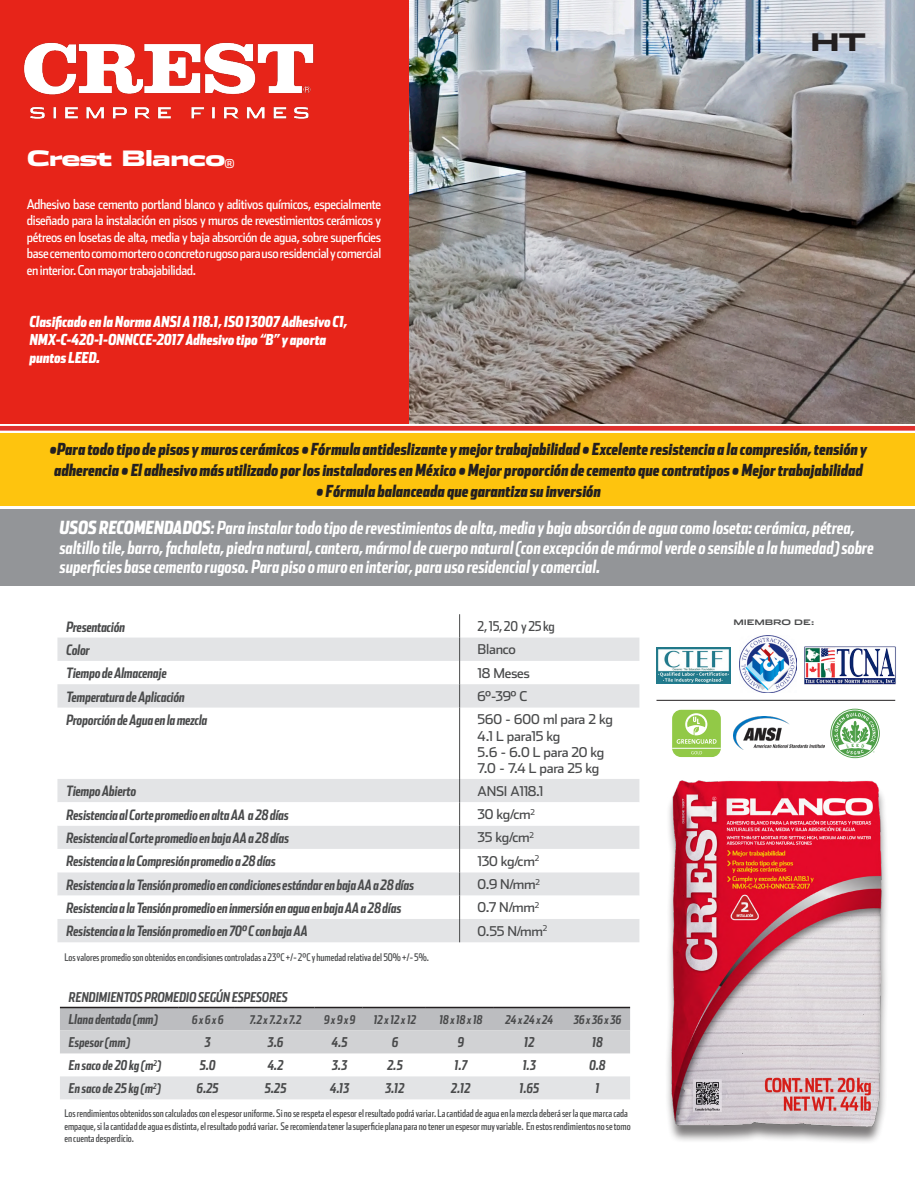
<style>
.page{position:relative;width:915px;height:1191px;background:#fff}
.page>*{position:absolute;margin:0;border:0;box-sizing:border-box;transform-origin:0 0}
.t1{font:900 24px "Stainless Ext";color:#231f20}
.t2{font:900 21px "Stainless Ext";letter-spacing:-.05em;color:#fff}
.Table_Left{font:italic 700 18px/19.5px "Stainless Comp";color:#fff}
.Ventajas{font:italic 900 16.5px/21px "Stainless Comp";letter-spacing:.005em;color:#231f20}
.Table_Left-2{font:italic 900 15px "Stainless Comp";color:#fff}
.Table_Left-3{font:italic 700 14.25px "Stainless Comp";letter-spacing:-.01em;color:#494a4b}
.Descripción{font:13.5px/16.5px "Stainless Cond";letter-spacing:-.025em;color:#fff;text-align:justify}
.Table_Left-4{font:italic 700 13.5px "Stainless Comp";color:#494a4b}
.Table_Right{font:13.5px "Stainless";letter-spacing:-.02em;color:#494a4b}
.Table_Right-2{font:13.5px "Stainless Cond";letter-spacing:-.03em;color:#494a4b}
.Table_Left-5{font:italic 700 12px "Stainless Comp";color:#494a4b}
.Nota{font:10.5px "Stainless Comp";color:#494a4b}
.Table_Left-6{font:700 7.5px "Stainless Ext";letter-spacing:-.01em;color:#494a4b}
.s1{font-weight:900}
</style>
<div class="page">
<svg style="left:0;top:425px;width:914px;height:6px"></svg>
<div style="left:0;top:433px;width:914px;height:73px;background:#fec40e"></div>
<img style="left:408px;top:0;width:506px;height:423px">
<div style="left:0;top:0;width:408px;height:423px;background:#e72419"></div>
<img style="left:24px;top:42px;width:290px;height:77px">
<svg style="left:60px;top:1008px;width:570px;height:45px;background:#c5c6c9"></svg>
<div style="left:60px;top:1076px;width:570px;height:23px;background:#e3e4e6"></div>
<hr style="left:60px;top:1006px;width:119px;height:2px;background:#231f20">
<hr style="left:179px;top:1006px;width:55px;height:2px;background:#231f20">
<hr style="left:234px;top:1006px;width:80px;height:2px;background:#231f20">
<hr style="left:314px;top:1006px;width:48px;height:2px;background:#231f20">
<hr style="left:362px;top:1006px;width:63px;height:2px;background:#231f20">
<hr style="left:425px;top:1006px;width:68px;height:2px;background:#231f20">
<hr style="left:493px;top:1006px;width:69px;height:2px;background:#231f20">
<hr style="left:562px;top:1006px;width:68px;height:2px;background:#231f20">
<svg style="left:57px;top:707px;width:582px;height:235px"></svg>
<svg style="left:57px;top:802px;width:582px;height:117px"></svg>
<svg style="left:57px;top:614px;width:582px;height:93px"></svg>
<hr style="left:459px;top:707px;width:1px;height:72px;background:#494a4b">
<svg style="left:459px;top:779px;width:1px;height:163px"></svg>
<div style="left:0;top:509px;width:914px;height:77px;background:#939598"></div>
<img style="left:667px;top:756px;width:220px;height:386px">
<img style="left:733px;top:716px;width:91px;height:33px">
<div style="left:672px;top:710px;width:48px;height:47px;background:#92c947;border-radius:9px"></div>
<hr style="left:672px;top:748px;width:48px;height:1px;background:#fff">
<svg style="left:691px;top:751px;width:10px;height:3px"></svg>
<svg style="left:676px;top:713px;width:40px;height:30px"></svg>
<svg style="left:830px;top:708px;width:49px;height:50px"></svg>
<img style="left:739px;top:636px;width:57px;height:56px">
<img style="left:804px;top:646px;width:92px;height:39px">
<img style="left:656px;top:647px;width:74px;height:37px">
<hr style="left:656px;top:700px;width:238px;height:1px;background:#231f20">
<p class="t2" style="left:27px;top:146px;width:209px">Crest Blanco<sub>®</sub></p>
<p class="Descripción" style="left:27px;top:195px;width:356px">Adhesivo base cemento portland blanco y aditivos químicos, especialmente diseñado para la instalación en pisos y muros de revestimientos cerámicos y pétreos en losetas de alta, media y baja absorción de agua, sobre superficies base cemento como mortero o concreto rugoso para uso residencial y comercial en interior. Con mayor trabajabilidad.</p>
<p class="Table_Left-2" style="left:30px;top:313px;width:319px">Clasificado en la Norma ANSI A 118.1, ISO 13007 Adhesivo C1,</p>
<p class="Table_Left-2" style="left:30px;top:331px;width:298px">NMX-C-420-1-ONNCCE-2017 Adhesivo tipo “B” y aporta</p>
<p class="Table_Left-2" style="left:30px;top:349px;width:72px">puntos LEED.</p>
<p class="t1" style="left:810px;top:28px;width:58px">HT</p>
<p class="Ventajas" style="left:50px;top:438px;width:819px">•Para todo tipo de pisos y muros cerámicos • Fórmula antideslizante y mejor trabajabilidad • Excelente resistencia a la compresión, tensión y adherencia • El adhesivo más utilizado por los instaladores en México • Mejor proporción de cemento que contratipos • Mejor trabajabilidad</p>
<p class="Ventajas" style="left:316px;top:480px;width:286px">• Fórmula balanceada que garantiza su inversión</p>
<p class="Table_Left" style="left:60px;top:518px;width:815px"><span class="s1">USOS RECOMENDADOS</span>: Para instalar todo tipo de revestimientos de alta, media y baja absorción de agua como loseta: cerámica, pétrea, saltillo tile, barro, fachaleta, piedra natural, cantera, mármol de cuerpo natural (con excepción de mármol verde o sensible a la humedad) sobre superficies base cemento rugoso. Para piso o muro en interior, para uso residencial y comercial.</p>
<p class="Table_Left-3" style="left:66px;top:618px;width:60px">Presentación</p>
<p class="Table_Right-2" style="left:477px;top:618px;width:79px">2, 15, 20 y 25 kg</p>
<p class="Table_Left-3" style="left:66px;top:641px;width:25px">Color</p>
<p class="Table_Right" style="left:477px;top:641px;width:40px">Blanco</p>
<p class="Table_Left-3" style="left:66px;top:664px;width:102px">Tiempo de Almacenaje</p>
<p class="Table_Right" style="left:477px;top:664px;width:54px">18 Meses</p>
<p class="Table_Left-3" style="left:66px;top:688px;width:120px">Temperatura de Aplicación</p>
<p class="Table_Right" style="left:477px;top:688px;width:51px">6°-39° C</p>
<p class="Table_Left-3" style="left:66px;top:711px;width:143px">Proporción de Agua en la mezcla</p>
<p class="Table_Right" style="left:477px;top:711px;width:137px">560 - 600 ml para 2 kg</p>
<p class="Table_Right" style="left:477px;top:727px;width:84px">4.1 L para15 kg</p>
<p class="Table_Right" style="left:477px;top:743px;width:128px">5.6 - 6.0 L para 20 kg</p>
<p class="Table_Right" style="left:477px;top:760px;width:123px">7.0 - 7.4 L para 25 kg</p>
<p class="Table_Left-3" style="left:66px;top:782px;width:71px">Tiempo Abierto</p>
<p class="Table_Right" style="left:477px;top:782px;width:67px">ANSI A118.1</p>
<p class="Table_Left-3" style="left:66px;top:806px;width:224px">Resistencia al Corte promedio en alta AA a 28 días</p>
<p class="Table_Right" style="left:477px;top:806px;width:59px">30 kg/cm<sup>2</sup></p>
<p class="Table_Left-3" style="left:66px;top:829px;width:224px">Resistencia al Corte promedio en baja AA a 28 días</p>
<p class="Table_Right" style="left:477px;top:829px;width:58px">35 kg/cm<sup>2</sup></p>
<p class="Table_Left-3" style="left:66px;top:852px;width:211px">Resistencia a la Compresión promedio a 28 días</p>
<p class="Table_Right" style="left:477px;top:852px;width:63px">130 kg/cm<sup>2</sup></p>
<p class="Table_Left-3" style="left:66px;top:876px;width:349px">Resistencia a la Tensión promedio en condiciones estándar en baja AA a 28 días</p>
<p class="Table_Right" style="left:477px;top:876px;width:64px">0.9 N/mm<sup>2</sup></p>
<p class="Table_Left-3" style="left:66px;top:899px;width:336px">Resistencia a la Tensión promedio en inmersión en agua en baja AA a 28 días</p>
<p class="Table_Right" style="left:477px;top:899px;width:63px">0.7 N/mm<sup>2</sup></p>
<p class="Table_Left-3" style="left:66px;top:922px;width:243px">Resistencia a la Tensión promedio en 70° C con baja AA</p>
<p class="Table_Right" style="left:477px;top:922px;width:71px">0.55 N/mm<sup>2</sup></p>
<p class="Nota" style="left:64px;top:951px;width:366px">Los valores promedio son obtenidos en condisiones controladas a 23°C +/- 2°C y humedad relativa del 50% +/- 5%.</p>
<p class="Table_Left-4" style="left:69px;top:988px;width:220px">RENDIMIENTOS PROMEDIO SEGÚN ESPESORES</p>
<p class="Table_Left-4" style="left:69px;top:1011px;width:91px">Llana dentada (mm)</p>
<p class="Table_Left-5" style="left:192px;top:1012px;width:33px">6 x 6 x 6</p>
<p class="Table_Left-5" style="left:250px;top:1012px;width:53px">7.2 x 7.2 x 7.2</p>
<p class="Table_Left-5" style="left:324px;top:1012px;width:33px">9 x 9 x 9</p>
<p class="Table_Left-5" style="left:374px;top:1012px;width:44px">12 x 12 x 12</p>
<p class="Table_Left-5" style="left:439px;top:1012px;width:45px">18 x 18 x 18</p>
<p class="Table_Left-5" style="left:505px;top:1012px;width:49px">24 x 24 x 24</p>
<p class="Table_Left-5" style="left:573px;top:1012px;width:49px">36 x 36 x 36</p>
<p class="Table_Left-4" style="left:69px;top:1034px;width:63px">Espesor (mm)</p>
<p class="Table_Left-4" style="left:205px;top:1034px;width:8px">3</p>
<p class="Table_Left-4" style="left:268px;top:1034px;width:17px">3.6</p>
<p class="Table_Left-4" style="left:332px;top:1034px;width:17px">4.5</p>
<p class="Table_Left-4" style="left:392px;top:1034px;width:8px">6</p>
<p class="Table_Left-4" style="left:457px;top:1034px;width:8px">9</p>
<p class="Table_Left-4" style="left:524px;top:1034px;width:12px">12</p>
<p class="Table_Left-4" style="left:592px;top:1034px;width:12px">18</p>
<p class="Table_Left-4" style="left:69px;top:1057px;width:94px">En saco de 20 kg (m<sup>2</sup>)</p>
<p class="Table_Left-4" style="left:200px;top:1057px;width:17px">5.0</p>
<p class="Table_Left-4" style="left:268px;top:1057px;width:17px">4.2</p>
<p class="Table_Left-4" style="left:332px;top:1057px;width:17px">3.3</p>
<p class="Table_Left-4" style="left:387px;top:1057px;width:17px">2.5</p>
<p class="Table_Left-4" style="left:454px;top:1057px;width:15px">1.7</p>
<p class="Table_Left-4" style="left:522px;top:1057px;width:15px">1.3</p>
<p class="Table_Left-4" style="left:589px;top:1057px;width:18px">0.8</p>
<p class="Table_Left-4" style="left:69px;top:1080px;width:94px">En saco de 25 kg (m<sup>2</sup>)</p>
<p class="Table_Left-4" style="left:197px;top:1080px;width:23px">6.25</p>
<p class="Table_Left-4" style="left:265px;top:1080px;width:23px">5.25</p>
<p class="Table_Left-4" style="left:330px;top:1080px;width:21px">4.13</p>
<p class="Table_Left-4" style="left:385px;top:1080px;width:21px">3.12</p>
<p class="Table_Left-4" style="left:451px;top:1080px;width:21px">2.12</p>
<p class="Table_Left-4" style="left:519px;top:1080px;width:21px">1.65</p>
<p class="Table_Left-4" style="left:595px;top:1080px;width:6px">1</p>
<p class="Nota" style="left:64px;top:1107px;width:564px">Los rendimientos obtenidos son calculados con el espesor uniforme. Si no se respeta el espesor el resultado podrá variar. La cantidad de agua en la mezcla deberá ser la que marca cada</p>
<p class="Nota" style="left:64px;top:1119px;width:567px">empaque, si la cantidad de agua es distinta, el resultado podrá variar. Se recomienda tener la superficie plana para no tener un espesor muy variable. En estos rendimientos no se tomo</p>
<p class="Nota" style="left:64px;top:1132px;width:71px">en cuenta desperdicio.</p>
<p class="Table_Left-6" style="left:733px;top:618px;width:83px">MIEMBRO DE:</p>
</div>
